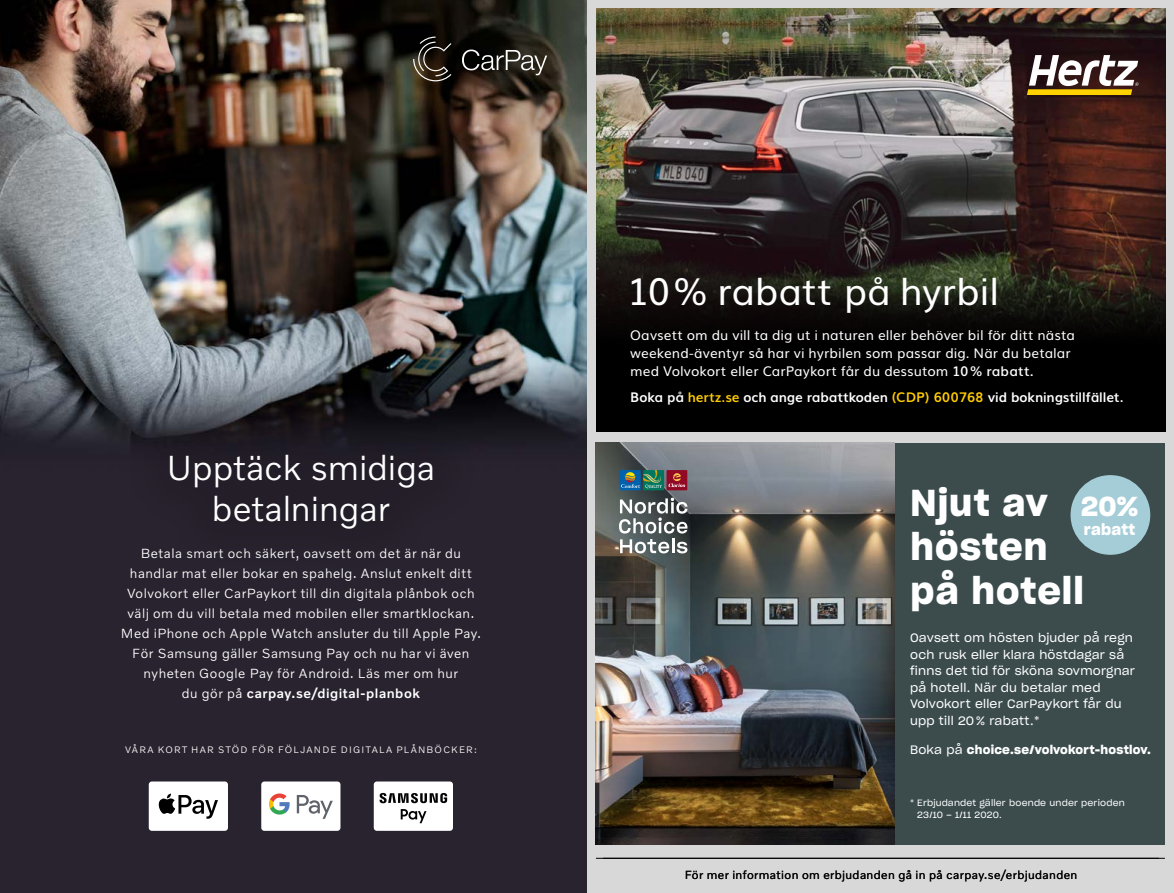
<style>
.page{position:relative;width:1174px;height:893px;background:#fff}
.page>*{position:absolute;margin:0;border:0;box-sizing:border-box;transform-origin:0 0}
.t1{font:37.5px "Ride";color:#fff}
.t2{font:36.6px/43.5px "Sharp Grotesk Sm Bold 20";letter-spacing:.03em;color:#fff}
.t3{font:300 35.4px/40.5px "Volvo Novum";color:#fff;text-align:center}
.t4{font:26.7px "Sharp Grotesk Sm Bold 20";color:#fff}
.t5{font:15.45px "Sharp Grotesk Sm Bold 20";letter-spacing:.015em;color:#fff}
.t6{font:300 13.5px/20.1px "Volvo Novum";letter-spacing:.04em;color:#fff;text-align:center}
.t7{font:13.5px/18px "Ride";letter-spacing:.01em;color:#fff}
.t8{font:700 13.5px "Ride";letter-spacing:.005em;color:#fff}
.t9{font:12px/16.5px "Sharp Grotesk Book 20";letter-spacing:.02em;color:#fff}
.t10{font:12px "Volvo Novum";letter-spacing:.03em;color:#000}
.t11{font:12px "Sharp Grotesk Sm Bold 20";letter-spacing:.02em;color:#fff}
.t12{font:300 9.6px "Volvo Novum";letter-spacing:.125em;color:#fff}
.t13{font:9px/12px "Sharp Grotesk Book 20";letter-spacing:.02em;color:#fff}
.s1{font-weight:500}
.s2{font-weight:600}
.s3{color:#fecb02}
.s4{font-family:"Sharp Grotesk Book 20"}
</style>
<div class="page">
<img style="left:1px;top:0;width:586px;height:893px">
<div style="left:124px;top:410px;width:354px;height:164px;background:#000;opacity:.13"></div>
<svg style="left:413px;top:37px;width:38px;height:44px;background:#3a332a"></svg>
<svg style="left:462px;top:50px;width:85px;height:25px;background:#47443f"></svg>
<div style="left:261px;top:781px;width:79px;height:50px;background:#fff;border-radius:3px"></div>
<svg style="left:297px;top:795px;width:36px;height:24px"></svg>
<svg style="left:269px;top:793px;width:21px;height:22px"></svg>
<div style="left:149px;top:781px;width:79px;height:50px;background:#fff;border-radius:3px"></div>
<svg style="left:159px;top:794px;width:59px;height:25px"></svg>
<div style="left:374px;top:781px;width:79px;height:50px;background:#fff;border-radius:3px"></div>
<svg style="left:401px;top:809px;width:25px;height:14px"></svg>
<svg style="left:379px;top:793px;width:68px;height:10px"></svg>
<div style="left:587px;top:0;width:587px;height:893px;background:#d8d8d8"></div>
<hr style="left:596px;top:858px;width:568px;height:1px;background:#000">
<div style="left:595px;top:443px;width:569px;height:401px;background:#3c4c4d"></div>
<img style="left:595px;top:443px;width:300px;height:401px">
<div style="left:666px;top:470px;width:21px;height:20px;background:#910925"></div>
<svg style="left:668px;top:473px;width:17px;height:14px"></svg>
<div style="left:620px;top:470px;width:20px;height:20px;background:#0061ad"></div>
<div style="left:643px;top:470px;width:21px;height:20px;background:#00765f"></div>
<svg style="left:621px;top:470px;width:41px;height:18px"></svg>
<svg style="left:619px;top:498px;width:68px;height:55px"></svg>
<div style="left:1070px;top:475px;width:80px;height:80px;background:#a5cdd8;border-radius:50%"></div>
<div style="left:596px;top:9px;width:569px;height:423px;background:#000"></div>
<img style="left:596px;top:9px;width:569px;height:324px">
<svg style="left:1027px;top:55px;width:111px;height:40px;background:#938065"></svg>
<h3 class="t3" style="left:166px;top:447px;width:270px">Upptäck smidiga betalningar</h3>
<p class="t6" style="left:121px;top:542px;width:362px">Betala smart och säkert, oavsett om det är när du handlar mat eller bokar en spahelg. Anslut enkelt ditt Volvokort eller CarPaykort till din digitala plånbok och välj om du vill betala med mobilen eller smartklockan.<br>Med iPhone och Apple Watch ansluter du till Apple Pay.<br>För Samsung gäller Samsung Pay och nu har vi även nyheten Google Pay för Android. Läs mer om hur<br>du gör på <span class="s1">carpay.se/digital-planbok</span></p>
<p class="t12" style="left:125px;top:743px;width:353px">VÅRA KORT HAR STÖD FÖR FÖLJANDE DIGITALA PLÅNBÖCKER:</p>
<h1 class="t1" style="left:628px;top:261px;width:373px">10% rabatt på hyrbil</h1>
<p class="t7" style="left:630px;top:325px;width:446px">Oavsett om du vill ta dig ut i naturen eller behöver bil för ditt nästa weekend-äventyr så har vi hyrbilen som passar dig. När du betalar med Volvokort eller CarPaykort får du dessutom <span class="s2">10% rabatt.</span></p>
<p class="t8" style="left:630px;top:386px;width:494px">Boka på <span class="s3">hertz.se</span> och ange rabattkoden <span class="s3">(CDP) 600768</span> vid bokningstillfället.</p>
<h2 class="t2" style="left:910px;top:481px;width:175px">Njut av hösten på hotell</h2>
<p class="t9" style="left:910px;top:629px;width:227px">Oavsett om hösten bjuder på regn och rusk eller klara höstdagar så finns det tid för sköna sovmorgnar på hotell. När du betalar med<br>Volvokort eller CarPaykort får du upp till 20 % rabatt.*</p>
<h3 class="t4" style="left:1081px;top:485px;width:58px">20%</h3>
<p class="t5" style="left:1083px;top:517px;width:53px">rabatt</p>
<p class="t11" style="left:910px;top:740px;width:242px"><span class="s4">Boka på</span> choice.se/volvokort-hostlov.</p>
<p class="t13" style="left:917px;top:797px;width:209px;text-indent:-7px">* Erbjudandet gäller boende under perioden<br>23/10 – 1/11 2020.</p>
<p class="t10" style="left:684px;top:867px;width:394px">För mer information om erbjudanden gå in på carpay.se/erbjudanden</p>
</div>
